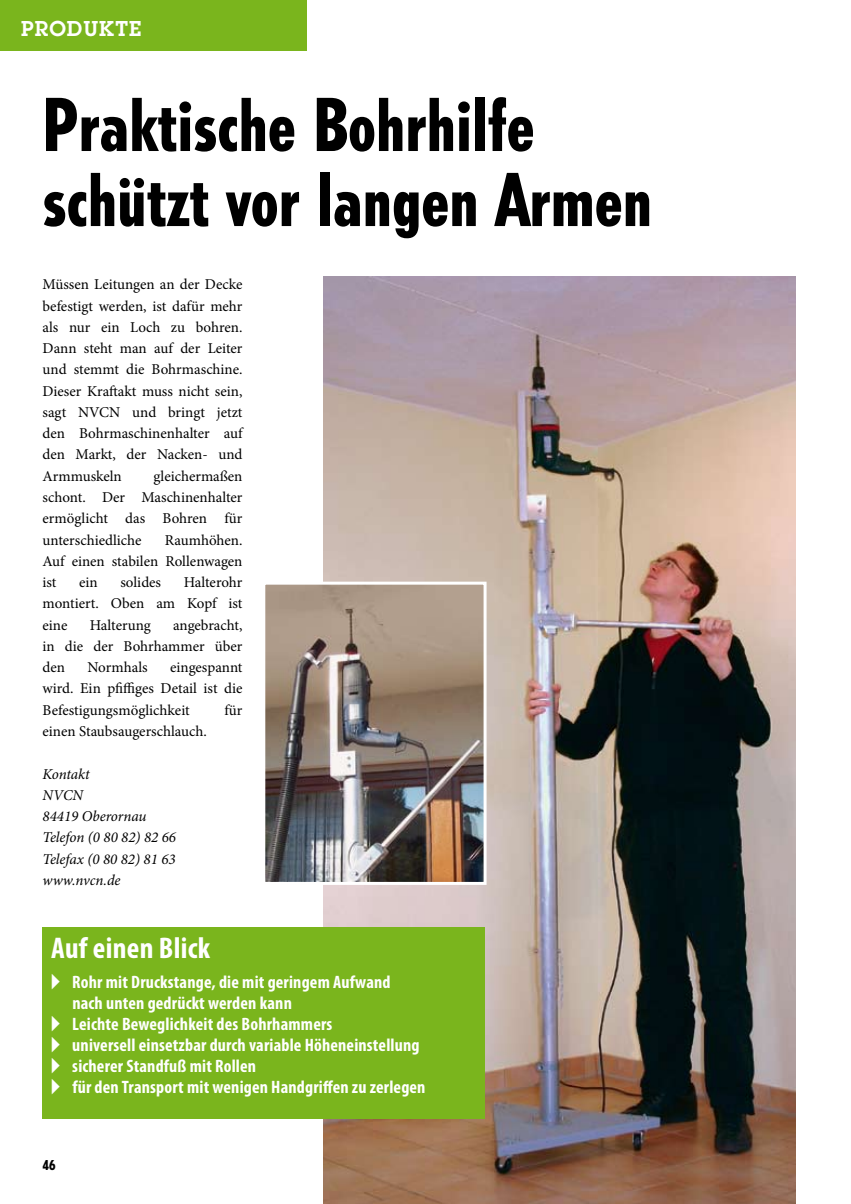
<style>
.page{position:relative;width:851px;height:1204px;background:#fff}
.page>*{position:absolute;margin:0;border:0;box-sizing:border-box;transform-origin:0 0}
.t1{font:800 condensed 72px/75px "Tempo Std";color:#000}
.t2{font:700 condensed 30px "Myriad Pro";letter-spacing:.01em;color:#fff}
.t3{font:600 21px "Lubalin Graph Std";letter-spacing:.05em;color:#fff}
.t4{font:700 condensed 18px "Myriad Pro";letter-spacing:.01em;color:#fff}
.t5{font:15px/21.3px "Minion Pro";color:#000;text-align:justify}
.t6{font:italic 15px/21.3px "Minion Pro";letter-spacing:-.005em;color:#000}
.t7{font:800 condensed 13.5px "Tempo Std";color:#000}
</style>
<div class="page">
<img style="left:323px;top:276px;width:472px;height:927px">
<img style="left:266px;top:585px;width:216px;height:295px">
<div style="left:262px;top:581px;width:224px;height:303px;border:3px solid #fff"></div>
<div style="left:0;top:0;width:306px;height:51px;background:#7ab51d"></div>
<div style="left:43px;top:927px;width:442px;height:191px;background:#7ab51d"></div>
<h3 class="t3" style="left:21px;top:15px;width:121px">PRODUKTE</h3>
<h1 class="t1" style="left:43px;top:87px;width:611px">Praktische Bohrhilfe schützt vor langen Armen</h1>
<p class="t5" style="left:43px;top:274px;width:201px">Müssen Leitungen an der Decke befestigt werden, ist dafür mehr als nur ein Loch zu bohren.<br>Dann steht man auf der Leiter und stemmt die Bohrmaschine.<br>Dieser Kraftakt muss nicht sein, sagt NVCN und bringt jetzt den Bohrmaschinenhalter auf den Markt, der Nacken- und Armmuskeln</p>
<p class="t5" style="left:43px;top:465px;width:201px;text-indent:111px">gleichermaßen schont. Der Maschinenhalter ermöglicht das Bohren für unterschiedliche</p>
<p class="t5" style="left:43px;top:529px;width:201px;text-indent:122px">Raumhöhen.<br>Auf einen stabilen Rollenwagen ist</p>
<p class="t5" style="left:43px;top:571px;width:201px;text-indent:141px">Halterohr montiert. Oben am Kopf ist eine</p>
<p class="t5" style="left:79px;top:571px;width:20px">ein</p>
<p class="t5" style="left:120px;top:571px;width:42px">solides</p>
<p class="t5" style="left:43px;top:614px;width:201px;text-indent:131px">angebracht, in die der Bohrhammer über den</p>
<p class="t5" style="left:90px;top:614px;width:63px">Halterung</p>
<p class="t5" style="left:87px;top:656px;width:62px">Normhals</p>
<p class="t5" style="left:43px;top:656px;width:201px;text-indent:128px">eingespannt wird. Ein pfiffiges Detail ist die Befestigungsmöglichkeit</p>
<p class="t5" style="left:224px;top:699px;width:20px">für</p>
<p class="t5" style="left:43px;top:720px;width:166px">einen Staubsaugerschlauch.</p>
<p class="t6" style="left:43px;top:763px;width:135px">Kontakt<br>NVCN<br>84419 Oberornau<br>Telefon (0 80 82) 82 66<br>Telefax (0 80 82) 81 63 www.nvcn.de</p>
<h2 class="t2" style="left:51px;top:929px;width:160px">Auf einen Blick</h2>
<p class="t4" style="left:51px;top:970px;width:341px">▸ Rohr mit Druckstange, die mit geringem Aufwand</p>
<p class="t4" style="left:72px;top:991px;width:221px">nach unten gedrückt werden kann</p>
<p class="t4" style="left:51px;top:1012px;width:283px">▸ Leichte Beweglichkeit des Bohrhammers</p>
<p class="t4" style="left:51px;top:1033px;width:370px">▸ universell einsetzbar durch variable Höheneinstellung</p>
<p class="t4" style="left:51px;top:1054px;width:206px">▸ sicherer Standfuß mit Rollen</p>
<p class="t4" style="left:51px;top:1075px;width:376px">▸ für den Transport mit wenigen Handgriffen zu zerlegen</p>
<p class="t7" style="left:43px;top:1156px;width:14px">46</p>
</div>
